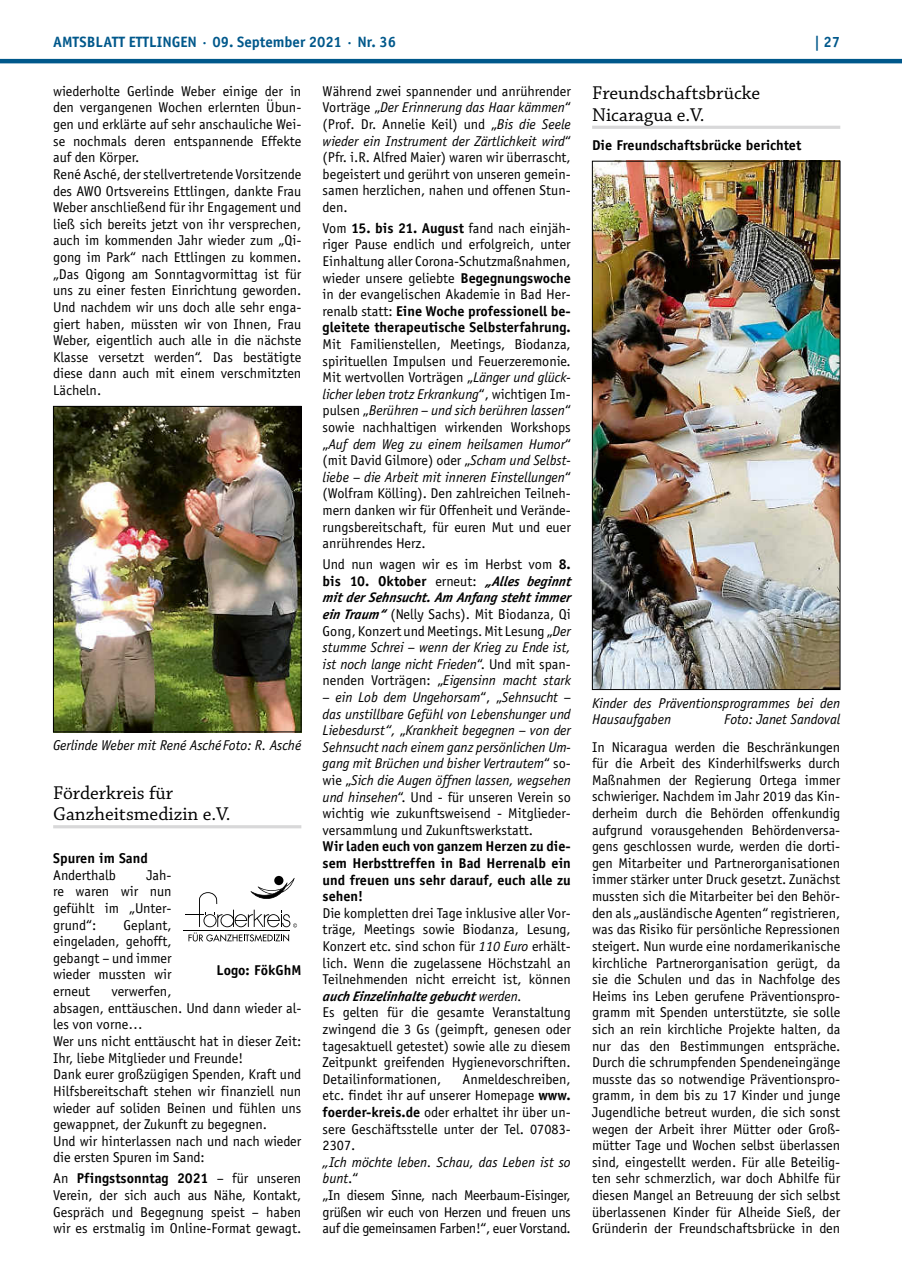
<style>
.page{position:relative;width:902px;height:1280px;background:#fff}
.page>*{position:absolute;margin:0;border:0;box-sizing:border-box;transform-origin:0 0}
.t1{font:19.5px/21.1px "Chaparral Pro";color:#000}
.t2{font:700 15px "Officina Sans";color:#00588b}
.t3{font:14.25px/16.6px "Officina Sans";color:#000;text-align:justify}
.t4{font:italic 14.25px/16.6px "Officina Sans";color:#000}
.t5{font:700 14.25px/16.6px "Officina Sans";color:#000;text-align:justify}
.t6{font:14.25px/16.6px "Officina Sans";letter-spacing:-.02em;color:#000}
.s1{font-style:italic}
.s2{font-weight:700}
.s3{font-weight:700;font-style:italic}
.s4{font-style:normal}
</style>
<div class="page">
<hr style="left:0;top:59px;width:901px;height:4px;background:#00588b">
<hr style="left:53px;top:825px;width:248px;height:3px;background:#d8d8d9">
<img style="left:55px;top:408px;width:244px;height:322px">
<div style="left:53px;top:406px;width:248px;height:326px;border:1px solid #000"></div>
<hr style="left:183px;top:930px;width:106px;height:1px;background:#000">
<div style="left:274px;top:876px;width:9px;height:9px;background:#000;border-radius:50%"></div>
<svg style="left:185px;top:878px;width:112px;height:63px"></svg>
<hr style="left:592px;top:126px;width:248px;height:3px;background:#d8d8d9">
<img style="left:594px;top:163px;width:244px;height:525px">
<div style="left:592px;top:161px;width:248px;height:529px;border:1px solid #000"></div>
<p class="t2" style="left:53px;top:32px;width:344px">AMTSBLATT ETTLINGEN · 09. September 2021 · Nr. 36</p>
<p class="t2" style="left:814px;top:32px;width:28px">| 27</p>
<p class="t3" style="left:53px;top:83px;width:250px;text-align:left">wiederholte Gerlinde Weber einige der in den vergangenen Wochen erlernten Übun&shy;gen und erklärte auf sehr anschauliche Wei&shy;se nochmals deren entspannende Effekte auf den Körper.<br>René Asché, der stellvertretende Vorsitzende des AWO Ortsvereins Ettlingen, dankte Frau Weber anschließend für ihr Engagement und ließ sich bereits jetzt von ihr versprechen, auch im kommenden Jahr wieder zum „Qi&shy;gong im Park“ nach Ettlingen zu kommen. „Das Qigong am Sonntagvormittag ist für uns zu einer festen Einrichtung geworden.<br>Und nachdem wir uns doch alle sehr enga&shy;giert haben, müssten wir von Ihnen, Frau Weber, eigentlich auch alle in die nächste Klasse versetzt werden“. Das bestätigte diese dann auch mit einem verschmitzten Lächeln.</p>
<p class="t3" style="left:322px;top:83px;width:250px">Während zwei spannender und anrührender Vorträge „<span class="s1">Der Erinnerung das Haar kämmen</span>“ (Prof. Dr. Annelie Keil) und „<span class="s1">Bis die Seele wieder ein Instrument der Zärtlichkeit wird</span>“ (Pfr. i.R. Alfred Maier) waren wir überrascht, begeistert und gerührt von unseren gemein&shy;samen herzlichen, nahen und offenen Stun&shy;den.</p>
<p class="t3" style="left:322px;top:220px;width:250px">Vom <span class="s2">15. bis 21. August</span> fand nach einjäh&shy;riger Pause endlich und erfolgreich, unter Einhaltung aller Corona-Schutzmaßnahmen, wieder unsere geliebte <span class="s2">Begegnungswoche </span>in der evangelischen Akademie in Bad Her&shy;renalb statt: <span class="s2">Eine Woche professionell be&shy;gleitete therapeutische Selbsterfahrung.</span></p>
<p class="t3" style="left:322px;top:336px;width:250px">Mit Familienstellen, Meetings, Biodanza, spirituellen Impulsen und Feuerzeremonie.<br>Mit wertvollen Vorträgen „<span class="s1">Länger und glück&shy;licher leben trotz Erkrankung</span>“, wichtigen Im&shy;pulsen „<span class="s1">Berühren – und sich berühren lassen</span>“ sowie nachhaltigen wirkenden Workshops „<span class="s1">Auf dem Weg zu einem heilsamen Humor</span>“ (mit David Gilmore) oder „<span class="s1">Scham und Selbst&shy;liebe – die Arbeit mit inneren Einstellungen</span>“ (Wolfram Kölling). Den zahlreichen Teilneh&shy;mern danken wir für Offenheit und Verände&shy;rungsbereitschaft, für euren Mut und euer anrührendes Herz.</p>
<p class="t3" style="left:322px;top:556px;width:250px">Und nun wagen wir es im Herbst vom <span class="s2">8. bis 10. Oktober</span> erneut: <span class="s3">„Alles beginnt mit der Sehnsucht. Am Anfang steht immer ein Traum“</span> (Nelly Sachs). Mit Biodanza, Qi Gong, Konzert und Meetings. Mit Lesung „<span class="s1">Der stumme Schrei – wenn der Krieg zu Ende ist, ist noch lange nicht Frieden</span>“. Und mit span&shy;nenden Vorträgen: „<span class="s1">Eigensinn macht stark</span></p>
<p class="t4" style="left:322px;top:689px;width:250px;text-align:justify">– ein Lob dem Ungehorsam<span class="s4">“, „</span>Sehnsucht – das unstillbare Gefühl von Lebenshunger und Liebesdurst“, <span class="s4">„</span>Krankheit begegnen – von der Sehnsucht nach einem ganz persönlichen Um&shy;gang mit Brüchen und bisher Vertrautem<span class="s4">“ so&shy;wie „</span>Sich die Augen öffnen lassen, wegsehen und hinsehen<span class="s4">“. Und - für unseren Verein so wichtig wie zukunftsweisend - Mitglieder&shy;versammlung und Zukunftswerkstatt.</span></p>
<p class="t5" style="left:322px;top:838px;width:250px">Wir laden euch von ganzem Herzen zu die&shy;sem Herbsttreffen in Bad Herrenalb ein und freuen uns sehr darauf, euch alle zu sehen!</p>
<p class="t3" style="left:322px;top:905px;width:250px;text-align:left">Die kompletten drei Tage inklusive aller Vor&shy;träge, Meetings sowie Biodanza, Lesung, Konzert etc. sind schon für <span class="s1">110 Euro</span> erhält&shy;lich. Wenn die zugelassene Höchstzahl an Teilnehmenden nicht erreicht ist, können <span class="s3">auch Einzelinhalte gebucht</span> <span class="s1">werden.<br></span>Es gelten für die gesamte Veranstaltung zwingend die 3 Gs (geimpft, genesen oder tagesaktuell getestet) sowie alle zu diesem Zeitpunkt greifenden Hygienevorschriften.<br>Detailinformationen,</p>
<h1 class="t1" style="left:592px;top:83px;width:170px">Freundschaftsbrücke<br>Nicaragua e.V.</h1>
<p class="t5" style="left:592px;top:137px;width:211px">Die Freundschaftsbrücke berichtet</p>
<p class="t4" style="left:592px;top:695px;width:250px">Kinder des Präventionsprogrammes bei den<br>Hausaufgaben</p>
<p class="t4" style="left:724px;top:711px;width:117px">Foto: Janet Sandoval</p>
<p class="t3" style="left:592px;top:738px;width:250px">In Nicaragua werden die Beschränkungen für die Arbeit des Kinderhilfswerks durch Maßnahmen der Regierung Ortega immer schwieriger. Nachdem im Jahr 2019 das Kin&shy;derheim durch die Behörden offenkundig aufgrund vorausgehenden Behördenversa&shy;gens geschlossen wurde, werden die dorti&shy;gen Mitarbeiter und Partnerorganisationen immer stärker unter Druck gesetzt. Zunächst mussten sich die Mitarbeiter bei den Behör&shy;den als „ausländische Agenten“ registrieren, was das Risiko für persönliche Repressionen steigert. Nun wurde eine nordamerikanische kirchliche Partnerorganisation gerügt, da sie die Schulen und das in Nachfolge des Heims ins Leben gerufene Präventionspro&shy;gramm mit Spenden unterstützte, sie solle sich an rein kirchliche Projekte halten, da nur das den Bestimmungen entspräche.<br>Durch die schrumpfenden Spendeneingänge musste das so notwendige Präventionspro&shy;gramm, in dem bis zu 17 Kinder und junge Jugendliche betreut wurden, die sich sonst wegen der Arbeit ihrer Mütter oder Groß&shy;mütter Tage und Wochen selbst überlassen sind, eingestellt werden. Für alle Beteilig&shy;ten sehr schmerzlich, war doch Abhilfe für diesen Mangel an Betreuung der sich selbst überlassenen Kinder für Alheide Sieß, der Gründerin der Freundschaftsbrücke in den</p>
<p class="t4" style="left:53px;top:737px;width:250px">Gerlinde Weber mit René AschéFoto: R. Asché</p>
<h1 class="t1" style="left:53px;top:783px;width:179px">Förderkreis für<br>Ganzheitsmedizin e.V.</h1>
<p class="t5" style="left:53px;top:850px;width:96px">Spuren im Sand</p>
<p class="t3" style="left:53px;top:866px;width:64px">Anderthalb</p>
<p class="t3" style="left:53px;top:866px;width:120px;text-indent:93px">Jah&shy;re waren wir nun gefühlt im „Unter&shy;grund“:</p>
<p class="t3" style="left:53px;top:916px;width:120px;text-indent:70px">Geplant, eingeladen, gehofft, gebangt – und immer wieder mussten wir erneut</p>
<p class="t5" style="left:216px;top:961px;width:86px">Logo: FökGhM</p>
<p class="t3" style="left:53px;top:983px;width:250px;text-align:left;text-indent:58px">verwerfen,<br>absagen, enttäuschen. Und dann wieder al&shy;les von vorne…<br>Wer uns nicht enttäuscht hat in dieser Zeit:<br>Ihr, liebe Mitglieder und Freunde!<br>Dank eurer großzügigen Spenden, Kraft und Hilfsbereitschaft stehen wir finanziell nun wieder auf soliden Beinen und fühlen uns gewappnet, der Zukunft zu begegnen.<br>Und wir hinterlassen nach und nach wieder die ersten Spuren im Sand:</p>
<p class="t3" style="left:53px;top:1170px;width:250px">An <span class="s2">Pfingstsonntag 2021</span> – für unseren Verein, der sich auch aus Nähe, Kontakt, Gespräch und Begegnung speist – haben wir es erstmalig im Online-Format gewagt.</p>
<p class="t3" style="left:322px;top:1071px;width:250px;text-indent:140px">Anmeldeschreiben, etc. findet ihr auf unserer Homepage <span class="s2">www. foerder-kreis.de</span> oder erhaltet ihr über un&shy;sere Geschäftsstelle unter der Tel. 07083- 2307.</p>
<p class="t6" style="left:322px;top:1154px;width:250px"><span class="s1">„Ich möchte leben. Schau, das Leben ist so bunt</span>.“<br>„In diesem Sinne, nach Meerbaum-Eisinger, grüßen wir euch von Herzen und freuen uns auf die gemeinsamen Farben!“, euer Vorstand.</p>
</div>
